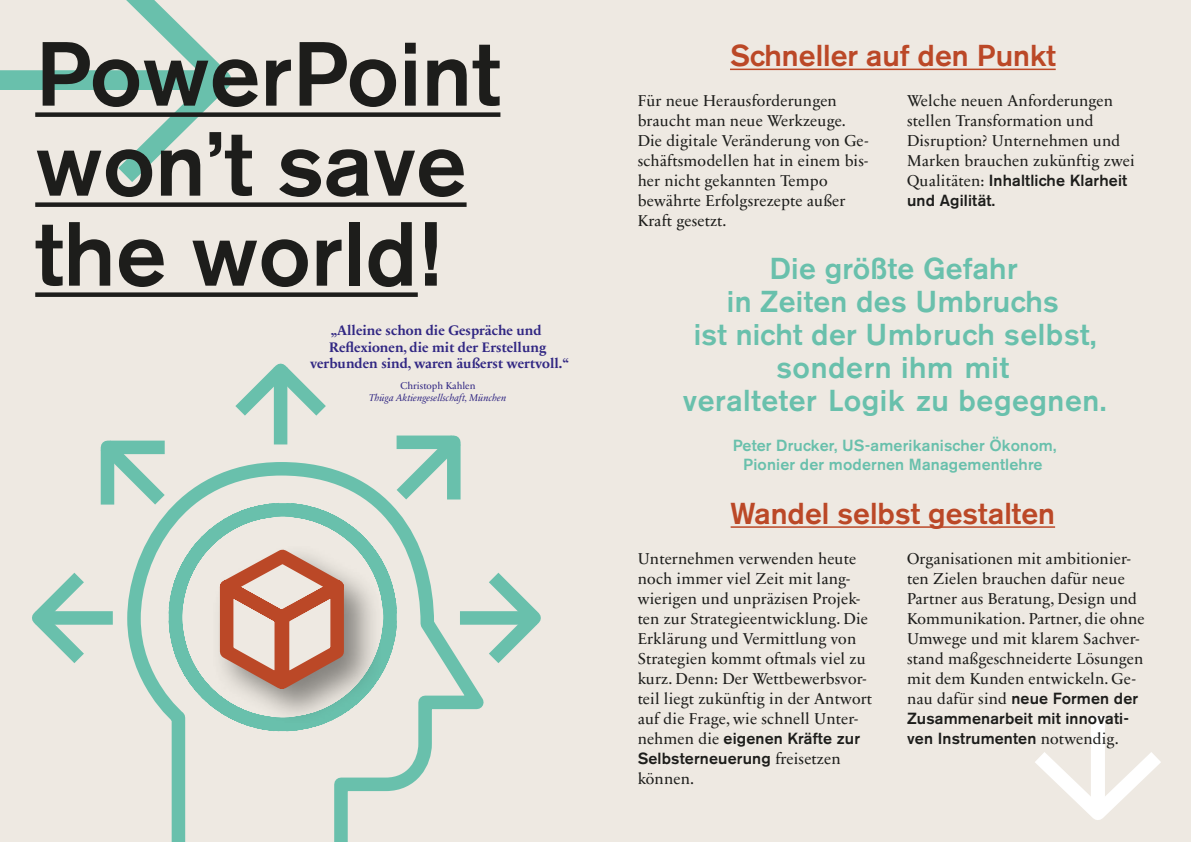
<style>
.page{position:relative;width:1191px;height:842px;background:#eee9e2}
.page>*{position:absolute;margin:0;border:0;box-sizing:border-box;transform-origin:0 0}
.t1{font:500 90px/90px "Akzidenz Grotesk BE";color:#1d1d1b}
.t2{font:500 30px/33px "Akzidenz Grotesk BE";letter-spacing:.02em;color:#69c0ac;text-align:center}
.t3{font:500 30px "Akzidenz Grotesk BE";color:#bb4827}
.t4{font:16px/20px "Sabon Next LT";letter-spacing:.01em;color:#1d1d1b}
.t5{font:500 16px/20px "Akzidenz Grotesk BE";letter-spacing:.01em;color:#1d1d1b}
.t6{font:500 16px/19.2px "Akzidenz Grotesk BE";letter-spacing:.01em;color:#69c0ac;text-align:center}
.t7{font:700 14px/16.8px "Sabon Next LT";color:#312783;text-align:center}
.t8{font:italic 10px "Sabon Next LT";color:#312783}
.t9{font:10px "Sabon Next LT";color:#312783}
.s1{font-family:"Sabon Next LT";font-weight:400}
</style>
<div class="page">
<svg style="left:118px;top:0;width:114px;height:182px"></svg>
<div style="left:0;top:70px;width:213px;height:20px;background:#69c0ac"></div>
<svg style="left:171px;top:679px;width:313px;height:163px"></svg>
<div style="left:467px;top:611px;width:63px;height:14px;background:#69c0ac"></div>
<svg style="left:479px;top:572px;width:62px;height:91px"></svg>
<svg style="left:32px;top:363px;width:438px;height:375px"></svg>
<svg style="left:1035px;top:752px;width:126px;height:68px"></svg>
<div style="left:1090px;top:723px;width:15px;height:84px;background:#fff"></div>
<div style="left:35px;top:112px;width:465px;height:5px;background:#1d1d1b"></div>
<div style="left:35px;top:202px;width:431px;height:5px;background:#1d1d1b"></div>
<div style="left:35px;top:292px;width:383px;height:5px;background:#1d1d1b"></div>
<hr style="left:730px;top:69px;width:325px;height:1px;background:#bb4827">
<hr style="left:730px;top:526px;width:325px;height:2px;background:#bb4827">
<h1 class="t1" style="left:35px;top:29px;width:467px">PowerPoint won’t save the world!</h1>
<h2 class="t3" style="left:730px;top:37px;width:327px">Schneller auf den Punkt</h2>
<p class="t4" style="left:637px;top:91px;width:232px">Für neue Herausforderungen braucht man neue Werkzeuge.<br>Die digitale Veränderung von Ge&shy;schäftsmodellen hat in einem bis&shy;her nicht gekannten Tempo bewährte Erfolgsrezepte außer<br>Kraft gesetzt.</p>
<p class="t4" style="left:907px;top:91px;width:229px">Welche neuen Anforderungen stellen Transformation und<br>Disruption? Unternehmen und<br>Marken brauchen zukünftig zwei</p>
<p class="t5" style="left:907px;top:171px;width:222px"><span class="s1">Qualitäten:</span> Inhaltliche Klarheit und Agilität.</p>
<h2 class="t2" style="left:683px;top:252px;width:425px">Die größte Gefahr<br>in Zeiten des Umbruchs<br>ist nicht der Umbruch selbst, sondern ihm mit<br>veralteter Logik zu begegnen.</h2>
<p class="t6" style="left:732px;top:436px;width:325px">Peter Drucker, US-amerikanischer Ökonom,<br>Pionier der modernen Managementlehre</p>
<p class="t7" style="left:310px;top:322px;width:260px">„Alleine schon die Gespräche und<br>Reflexionen, die mit der Erstellung verbunden sind, waren äußerst wertvoll.“</p>
<p class="t9" style="left:400px;top:380px;width:77px">Christoph Kahlen</p>
<p class="t8" style="left:369px;top:392px;width:139px">Thüga Aktiengesellschaft, München</p>
<h2 class="t3" style="left:730px;top:495px;width:326px">Wandel selbst gestalten</h2>
<p class="t4" style="left:637px;top:549px;width:236px">Unternehmen verwenden heute noch immer viel Zeit mit lang&shy;wierigen und unpräzisen Projek&shy;ten zur Strategieentwicklung. Die<br>Erklärung und Vermittlung von<br>Strategien kommt oftmals viel zu kurz. Denn: Der Wettbewerbsvor&shy;teil liegt zukünftig in der Antwort auf die Frage, wie schnell Unter-</p>
<p class="t5" style="left:637px;top:728px;width:224px"><span class="s1">nehmen die</span> eigenen Kräfte zur<br>Selbsterneuerung <span class="s1">freisetzen</span></p>
<p class="t4" style="left:637px;top:769px;width:58px">können.</p>
<p class="t4" style="left:907px;top:549px;width:239px">Organisationen mit ambitionier&shy;ten Zielen brauchen dafür neue<br>Partner aus Beratung, Design und<br>Kommunikation. Partner, die ohne<br>Umwege und mit klarem Sachver&shy;stand maßgeschneiderte Lösungen mit dem Kunden entwickeln. Ge-</p>
<p class="t5" style="left:907px;top:688px;width:233px"><span class="s1">nau dafür sind</span> neue Formen der<br>Zusammenarbeit mit innovati&shy;ven Instrumenten <span class="s1">notwendig.</span></p>
</div>
